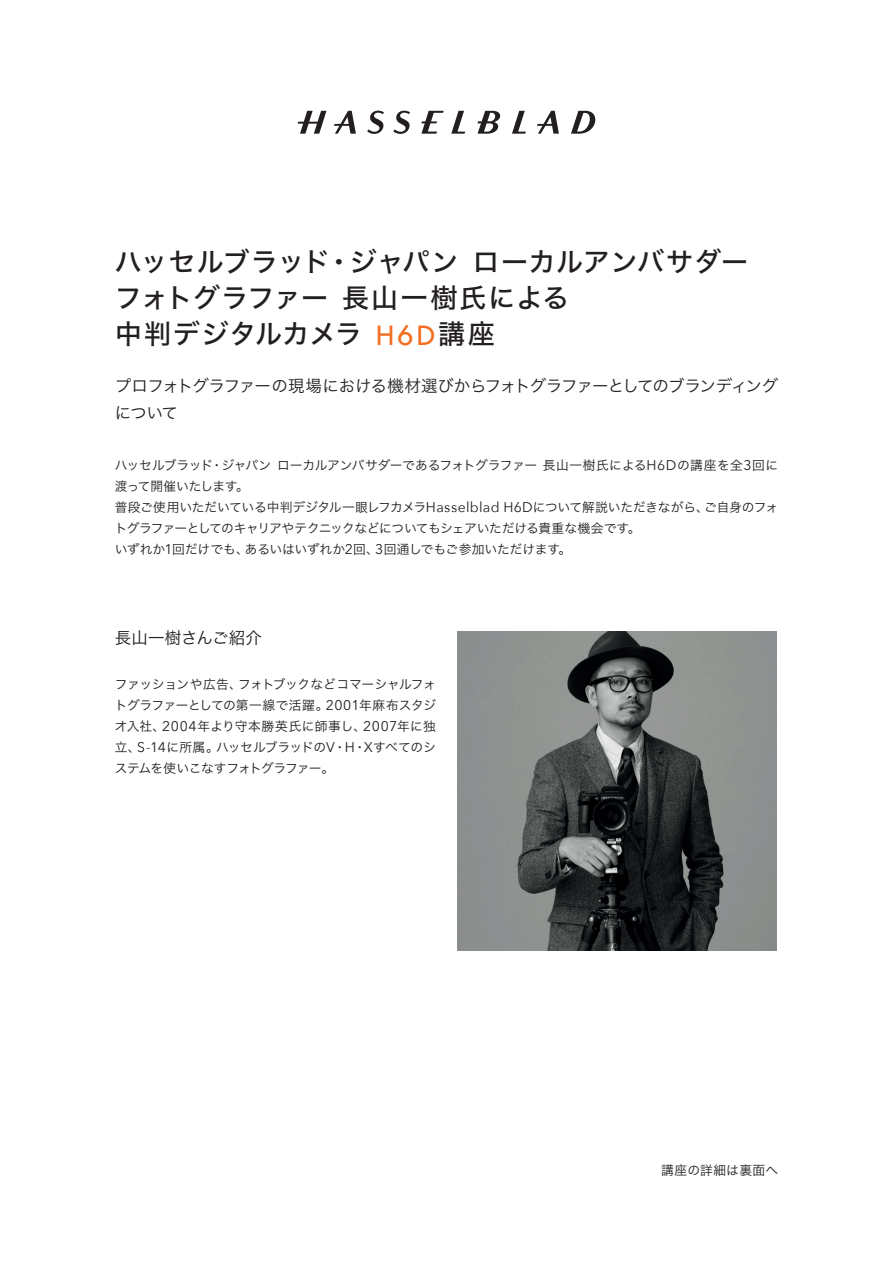
<style>
.page{position:relative;width:893px;height:1263px;background:#fff}
.page>*{position:absolute;margin:0;border:0;box-sizing:border-box;transform-origin:0 0}
.t1{font:27px/36px "Hiragino Sans W5";letter-spacing:.025em;color:#231f20}
.t2{font:16.5px/27px "Hiragino Sans W3";letter-spacing:-.04em;color:#231f20}
.t3{font:16.5px "Hiragino Sans W3";letter-spacing:.005em;color:#231f20}
.t4{font:12.75px/21px "Hiragino Sans W3";letter-spacing:-.02em;color:#231f20}
.t5{font:12.75px "Hiragino Sans W3";letter-spacing:.02em;color:#231f20}
.s1{font-family:"Tw Cen";font-size:31.05px;color:#f36e21}
.s2{font-family:"Avenir Next";font-size:14.1px}
</style>
<div class="page">
<svg style="left:298px;top:111px;width:297px;height:23px"></svg>
<img style="left:457px;top:631px;width:319px;height:319px">
<h1 class="t1" style="left:115px;top:243px;width:635px">ハッセルブラッド・ジャパンローカルアンバサダーフォトグラファー長山一樹氏による<br>中判デジタルカメラ <span class="s1">H6D</span>講座</h1>
<p class="t2" style="left:115px;top:371px;width:665px">プロフォトグラファーの現場における機材選びからフォトグラファーとしてのブランディングについて</p>
<p class="t4" style="left:115px;top:454px;width:665px">ハッセルブラッド・ジャパンローカルアンバサダーであるフォトグラファー長山一樹氏による<span class="s2">H6D</span>の講座を全<span class="s2">3</span>回に渡って開催いたします。<br>普段ご使用いただいている中判デジタル一眼レフカメラ<span class="s2">Hasselblad H6D</span>について解説いただきながら、ご自身のフォトグラファーとしてのキャリアやテクニックなどについてもシェアいただける貴重な機会です。<br>いずれか<span class="s2">1</span>回だけでも、あるいはいずれか<span class="s2">2</span>回、<span class="s2">3</span>回通しでもご参加いただけます。</p>
<p class="t3" style="left:115px;top:623px;width:149px">長山一樹さんご紹介</p>
<p class="t4" style="left:115px;top:672px;width:323px;text-align:justify">ファッションや広告、フォトブックなどコマーシャルフォトグラファーとしての第一線で活躍。<span class="s2">2001</span>年麻布スタジオ入社、<span class="s2">2004</span>年より守本勝英氏に師事し、<span class="s2">2007</span>年に独立、<span class="s2">S-14</span>に所属。ハッセルブラッドの<span class="s2">V</span>・<span class="s2">H</span>・<span class="s2">X</span>すべてのシステムを使いこなすフォトグラファー。</p>
<p class="t5" style="left:661px;top:1158px;width:118px">講座の詳細は裏面へ</p>
</div>
